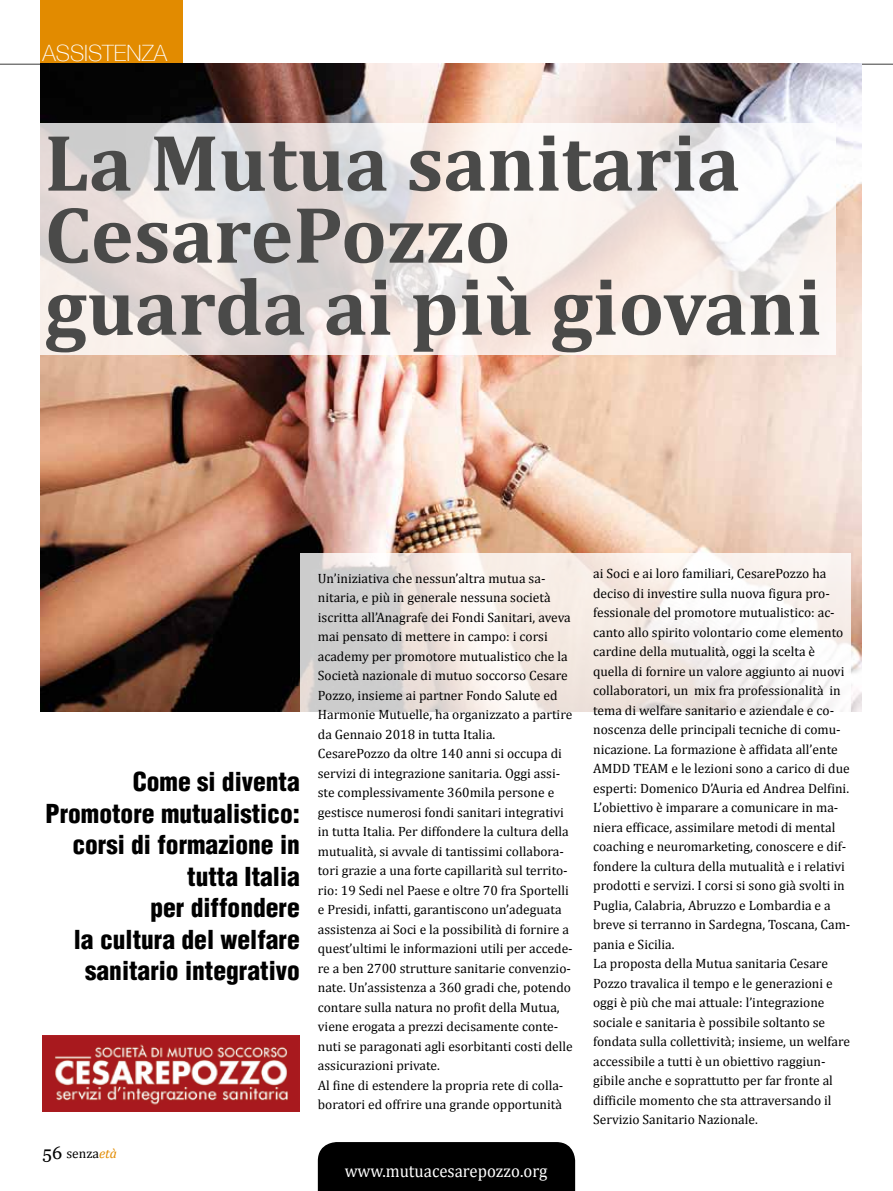
<style>
.page{position:relative;width:893px;height:1191px;background:#fff}
.page>*{position:absolute;margin:0;border:0;box-sizing:border-box;transform-origin:0 0}
.t1{font:700 81px/72px "Cambria";color:#4a4a49}
.t2{font:900 condensed 25.5px/31.5px "Helvetica";color:#000;text-align:right}
.t3{font:100 22.5px "Helve Nue";color:#fff}
.t4{font:18px "Cambria";color:#fff;scale:.93 1}
.t5{font:13.5px/19.5px "Cambria";color:#000}
.s1{font-family:"Georgia";font-size:18px}
.s2{font-style:italic;color:#e28b00}
</style>
<div class="page">
<div style="left:40px;top:0;width:143px;height:63px;background:#e28b00"></div>
<hr style="left:0;top:64px;width:893px;height:1px;background:#3c3c3b">
<img style="left:40px;top:63px;width:821px;height:648px">
<svg style="left:300px;top:553px;width:550px;height:159px"></svg>
<div style="left:318px;top:1142px;width:257px;height:49px;background:#000"></div>
<svg style="left:40px;top:123px;width:796px;height:232px"></svg>
<img style="left:43px;top:1035px;width:257px;height:77px">
<h3 class="t3" style="left:43px;top:39px;width:126px">ASSISTENZA</h3>
<h1 class="t1" style="left:45px;top:124px;width:779px">La Mutua sanitaria<br>CesarePozzo<br>guarda ai più giovani</h1>
<h2 class="t2" style="left:46px;top:766px;width:256px">Come si diventa<br>Promotore mutualistico: corsi di formazione in tutta Italia<br>per diffondere<br>la cultura del welfare sanitario integrativo</h2>
<p class="t5" style="left:43px;top:1143px;width:76px"><span class="s1">56</span> senza<span class="s2">età</span></p>
<p class="t5" style="left:318px;top:568px;width:256px">Un’iniziativa che nessun’altra mutua sa&shy;nitaria, e più in generale nessuna società iscritta all’Anagrafe dei Fondi Sanitari, aveva mai pensato di mettere in campo: i corsi academy per promotore mutualistico che la Società nazionale di mutuo soccorso Cesare Pozzo, insieme ai partner Fondo Salute ed Harmonie Mutuelle, ha organizzato a partire da Gennaio 2018 in tutta Italia.<br>CesarePozzo da oltre 140 anni si occupa di servizi di integrazione sanitaria. Oggi assi&shy;ste complessivamente 360mila persone e gestisce numerosi fondi sanitari integrativi in tutta Italia. Per diffondere la cultura della mutualità, si avvale di tantissimi collabora&shy;tori grazie a una forte capillarità sul territo&shy;rio: 19 Sedi nel Paese e oltre 70 fra Sportelli e Presidi, infatti, garantiscono un’adeguata assistenza ai Soci e la possibilità di fornire a quest’ultimi le informazioni utili per accede&shy;re a ben 2700 strutture sanitarie convenzio&shy;nate. Un’assistenza a 360 gradi che, potendo contare sulla natura no profit della Mutua, viene erogata a prezzi decisamente conte&shy;nuti se paragonati agli esorbitanti costi delle assicurazioni private.<br>Al fine di estendere la propria rete di colla&shy;boratori ed offrire una grande opportunità</p>
<p class="t5" style="left:593px;top:564px;width:259px">ai Soci e ai loro familiari, CesarePozzo ha deciso di investire sulla nuova figura pro&shy;fessionale del promotore mutualistico: ac&shy;canto allo spirito volontario come elemento cardine della mutualità, oggi la scelta è quella di fornire un valore aggiunto ai nuovi collaboratori, un mix fra professionalità in tema di welfare sanitario e aziendale e co&shy;noscenza delle principali tecniche di comu&shy;nicazione. La formazione è affidata all’ente AMDD TEAM e le lezioni sono a carico di due esperti: Domenico D’Auria ed Andrea Delfini.<br>L’obiettivo è imparare a comunicare in ma&shy;niera efficace, assimilare metodi di mental coaching e neuromarketing, conoscere e dif&shy;fondere la cultura della mutualità e i relativi prodotti e servizi. I corsi si sono già svolti in Puglia, Calabria, Abruzzo e Lombardia e a breve si terranno in Sardegna, Toscana, Cam&shy;pania e Sicilia.<br>La proposta della Mutua sanitaria Cesare Pozzo travalica il tempo e le generazioni e oggi è più che mai attuale: l’integrazione sociale e sanitaria è possibile soltanto se fondata sulla collettività; insieme, un welfare accessibile a tutti è un obiettivo raggiun&shy;gibile anche e soprattutto per far fronte al difficile momento che sta attraversando il Servizio Sanitario Nazionale.</p>
<h3 class="t4" style="left:345px;top:1160px;width:220px">www.mutuacesarepozzo.org</h3>
</div>
